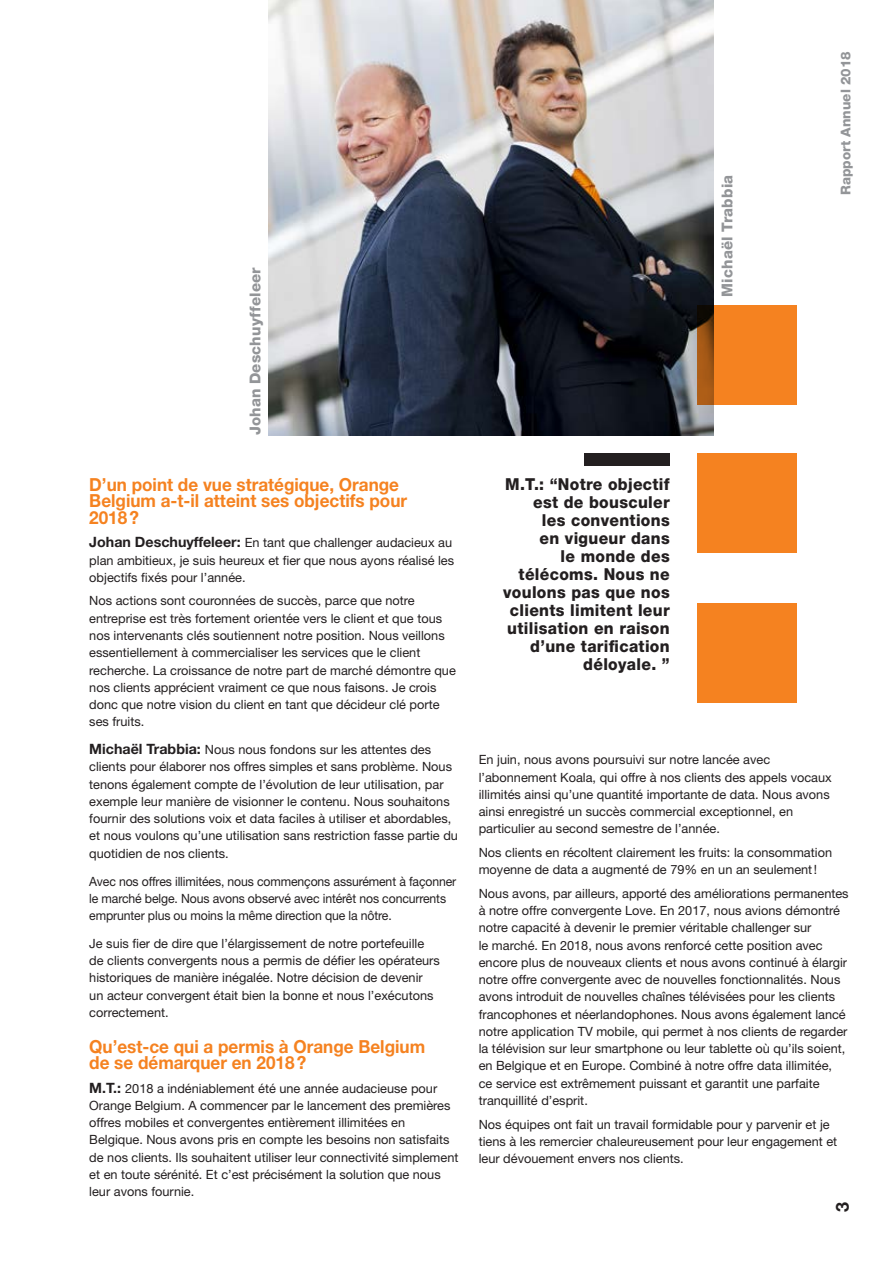
<style>
.page{position:relative;width:893px;height:1263px;background:#fff}
.page>*{position:absolute;margin:0;border:0;box-sizing:border-box;transform-origin:0 0}
.t1{font:700 18px/16.5px "Helvetica Neue LT Std";color:#f58220;scale:.95 1}
.t2{font:700 18px "Helvetica Neue LT Std";color:#231f20}
.t3{font:800 16.5px/18px "Helvetica Neue LT Std";letter-spacing:.02em;color:#231f20;text-align:right;scale:.95 1}
.t4{font:800 15px "Helvetica Neue LT Std";letter-spacing:.01em;color:#939598}
.t5{font:800 13.5px "Helvetica Neue LT Std";color:#939598}
.t6{font:12.75px/17.2px "Helvetica Neue LT Std";color:#231f20}
.t7{font:12.75px/17.2px "Helvetica Neue LT Std";color:#231f20;scale:.96 1}
.s1{font-weight:700;font-size:14.25px}
</style>
<div class="page">
<img style="left:269px;top:0;width:444px;height:435px">
<div style="left:697px;top:603px;width:100px;height:100px;background:#f58220"></div>
<div style="left:697px;top:453px;width:100px;height:100px;background:#f58220"></div>
<svg style="left:697px;top:305px;width:100px;height:100px;background:#e0771d"></svg>
<div style="left:584px;top:453px;width:86px;height:13px;background:#231f20"></div>
<p class="t4" style="left:246px;top:435px;width:169px;rotate:-90deg">Johan Deschuyffeleer</p>
<h1 class="t1" style="left:89px;top:476px;width:336px">D’un point de vue stratégique, Orange<br>Belgium a-t-il atteint ses objectifs pour<br>2018?</h1>
<p class="t6" style="left:89px;top:534px;width:366px"><span class="s1">Johan Deschuyffeleer:</span> En tant que challenger audacieux au plan ambitieux, je suis heureux et fier que nous ayons réalisé les objectifs fixés pour l’année.</p>
<p class="t6" style="left:89px;top:592px;width:368px">Nos actions sont couronnées de succès, parce que notre entreprise est très fortement orientée vers le client et que tous nos intervenants clés soutiennent notre position. Nous veillons essentiellement à commercialiser les services que le client recherche. La croissance de notre part de marché démontre que nos clients apprécient vraiment ce que nous faisons. Je crois donc que notre vision du client en tant que décideur clé porte ses fruits.</p>
<p class="t6" style="left:89px;top:741px;width:370px"><span class="s1">Michaël Trabbia:</span> Nous nous fondons sur les attentes des clients pour élaborer nos offres simples et sans problème. Nous tenons également compte de l’évolution de leur utilisation, par exemple leur manière de visionner le contenu. Nous souhaitons fournir des solutions voix et data faciles à utiliser et abordables, et nous voulons qu’une utilisation sans restriction fasse partie du quotidien de nos clients.</p>
<p class="t7" style="left:89px;top:872px;width:384px">Avec nos offres illimitées, nous commençons assurément à façonner le marché belge. Nous avons observé avec intérêt nos concurrents emprunter plus ou moins la même direction que la nôtre.</p>
<p class="t6" style="left:89px;top:934px;width:352px">Je suis fier de dire que l’élargissement de notre portefeuille de clients convergents nous a permis de défier les opérateurs historiques de manière inégalée. Notre décision de devenir un acteur convergent était bien la bonne et nous l’exécutons correctement.</p>
<h1 class="t1" style="left:89px;top:1037px;width:355px">Qu’est-ce qui a permis à Orange Belgium de se démarquer en 2018?</h1>
<p class="t6" style="left:89px;top:1079px;width:371px"><span class="s1">M.T.:</span> 2018 a indéniablement été une année audacieuse pour Orange Belgium. A commencer par le lancement des premières offres mobiles et convergentes entièrement illimitées en Belgique. Nous avons pris en compte les besoins non satisfaits de nos clients. Ils souhaitent utiliser leur connectivité simplement et en toute sérénité. Et c’est précisément la solution que nous leur avons fournie.</p>
<p class="t4" style="left:718px;top:297px;width:123px;rotate:-90deg">Michaël Trabbia</p>
<p class="t3" style="left:503px;top:475px;width:177px">M.T.: “Notre objectif est de bousculer<br>les conventions<br>en vigueur dans<br>le monde des télécoms. Nous ne voulons pas que nos clients limitent leur utilisation en raison d’une tarification déloyale. ”</p>
<p class="t5" style="left:838px;top:195px;width:145px;rotate:-90deg">Rapport Annuel 2018</p>
<p class="t6" style="left:479px;top:751px;width:355px">En juin, nous avons poursuivi sur notre lancée avec l’abonnement Koala, qui offre à nos clients des appels vocaux illimités ainsi qu’une quantité importante de data. Nous avons ainsi enregistré un succès commercial exceptionnel, en particulier au second semestre de l’année.</p>
<p class="t6" style="left:479px;top:844px;width:355px">Nos clients en récoltent clairement les fruits: la consommation moyenne de data a augmenté de 79% en un an seulement!</p>
<p class="t6" style="left:479px;top:884px;width:371px">Nous avons, par ailleurs, apporté des améliorations permanentes à notre offre convergente Love. En 2017, nous avions démontré notre capacité à devenir le premier véritable challenger sur<br>le marché. En 2018, nous avons renforcé cette position avec encore plus de nouveaux clients et nous avons continué à élargir notre offre convergente avec de nouvelles fonctionnalités. Nous avons introduit de nouvelles chaînes télévisées pour les clients francophones et néerlandophones. Nous avons également lancé notre application TV mobile, qui permet à nos clients de regarder la télévision sur leur smartphone ou leur tablette où qu’ils soient, en Belgique et en Europe. Combiné à notre offre data illimitée, ce service est extrêmement puissant et garantit une parfaite tranquillité d’esprit.</p>
<p class="t6" style="left:479px;top:1115px;width:360px">Nos équipes ont fait un travail formidable pour y parvenir et je tiens à les remercier chaleureusement pour leur engagement et leur dévouement envers nos clients.</p>
<h1 class="t2" style="left:831px;top:1212px;width:12px;rotate:-90deg">3</h1>
</div>
